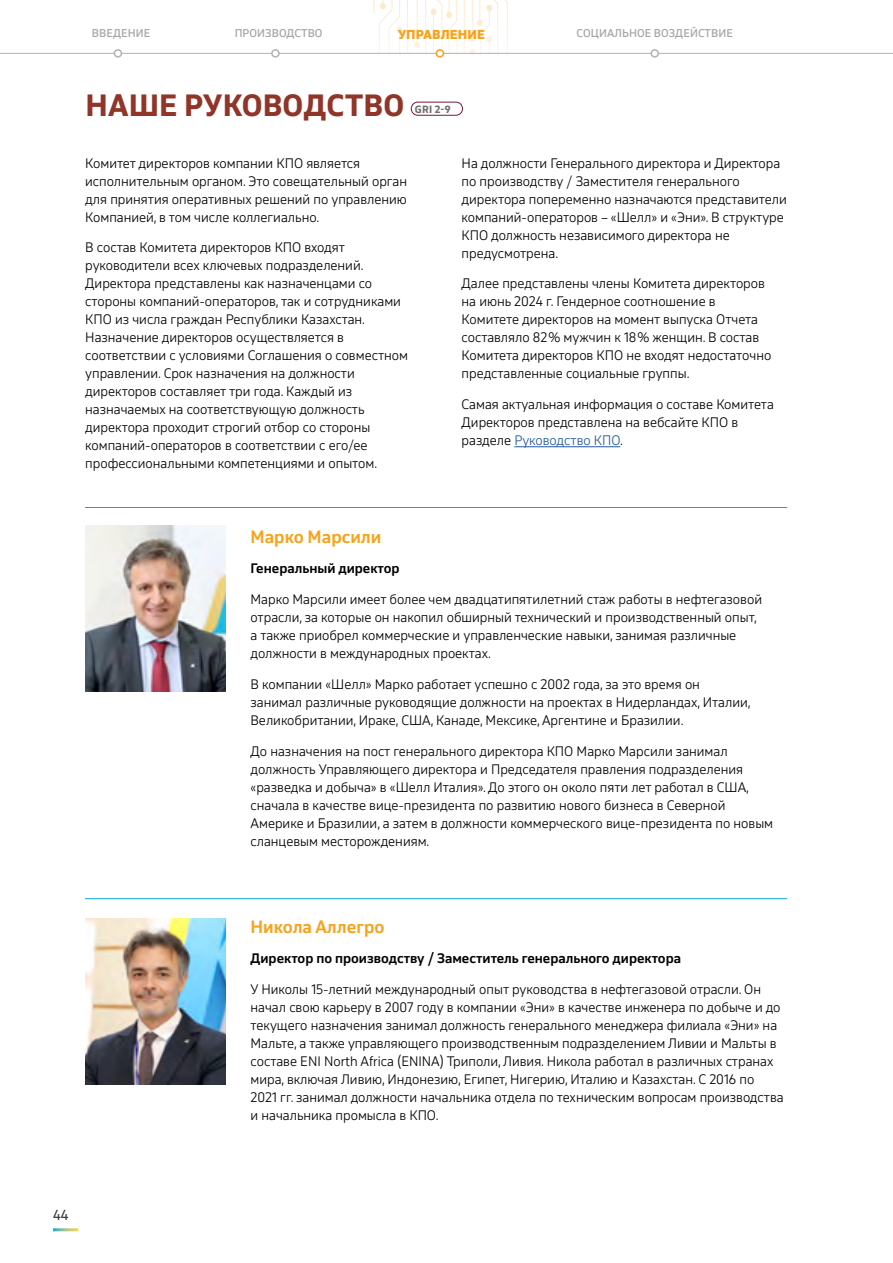
<style>
.page{position:relative;width:893px;height:1263px;background:#fff}
.page>*{position:absolute;margin:0;border:0;box-sizing:border-box;transform-origin:0 0}
.t1{font:800 28.5px "November LCG";letter-spacing:.005em;color:#903528}
.t2{font:700 16.5px "November LCG";color:#f7a31a}
.t3{font:13.5px "November LCG";color:#3a3a39}
.t4{font:300 12.75px/18px "November LCG";color:#000}
.t5{font:700 12.75px "November LCG";color:#000}
.t6{font:900 12px "November LCG";letter-spacing:.01em;color:#f7a31a}
.t7{font:500 10.5px "November LCG";letter-spacing:.01em;color:#a7a7a8}
.t8{font:800 9.75px "November LCG";color:#6e6e6e}
.s1{color:#22599b}
</style>
<div class="page">
<div style="left:411px;top:102px;width:52px;height:14px;border:1px solid #751835;border-radius:7px"></div>
<hr style="left:514px;top:446px;width:106px;height:1px;background:#22599b">
<img style="left:85px;top:526px;width:141px;height:166px">
<img style="left:85px;top:918px;width:141px;height:166px">
<hr style="left:85px;top:898px;width:702px;height:1px;background:#00a7e7">
<hr style="left:85px;top:507px;width:702px;height:1px;background:#00a7e7">
<hr style="left:0;top:53px;width:893px;height:1px;background:#b1b2b3">
<div style="left:114px;top:50px;width:7px;height:7px;background:#fff;border-radius:50%"></div>
<div style="left:114px;top:49px;width:8px;height:9px;border:2px solid #b1b2b3;border-radius:50%"></div>
<div style="left:272px;top:50px;width:7px;height:7px;background:#fff;border-radius:50%"></div>
<div style="left:271px;top:49px;width:9px;height:9px;border:2px solid #b1b2b3;border-radius:50%"></div>
<div style="left:651px;top:50px;width:7px;height:7px;background:#fff;border-radius:50%"></div>
<div style="left:650px;top:49px;width:9px;height:9px;border:2px solid #b1b2b3;border-radius:50%"></div>
<svg style="left:374px;top:0;width:135px;height:54px"></svg>
<div style="left:436px;top:50px;width:7px;height:7px;background:#fff;border-radius:50%"></div>
<div style="left:436px;top:49px;width:8px;height:9px;border:2px solid #f7a31a;border-radius:50%"></div>
<p class="t7" style="left:92px;top:25px;width:60px">ВВЕДЕНИЕ</p>
<p class="t7" style="left:235px;top:25px;width:89px">ПРОИЗВОДСТВО</p>
<p class="t6" style="left:398px;top:24px;width:88px">УПРАВЛЕНИЕ</p>
<p class="t7" style="left:577px;top:24px;width:158px">СОЦИАЛЬНОЕ ВОЗДЕЙСТВИЕ</p>
<h1 class="t1" style="left:85px;top:81px;width:320px">НАШЕ РУКОВОДСТВО</h1>
<p class="t8" style="left:415px;top:101px;width:37px">GRI 2-9</p>
<p class="t4" style="left:85px;top:154px;width:323px">Комитет директоров компании КПО является исполнительным органом. Это совещательный орган для принятия оперативных решений по управлению Компанией, в том числе коллегиально.</p>
<p class="t4" style="left:85px;top:238px;width:324px">В состав Комитета директоров КПО входят руководители всех ключевых подразделений.<br>Директора представлены как назначенцами со стороны компаний-операторов, так и сотрудниками КПО из числа граждан Республики Казахстан.<br>Назначение директоров осуществляется в соответствии с условиями Соглашения о совместном управлении. Срок назначения на должности директоров составляет три года. Каждый из назначаемых на соответствующую должность директора проходит строгий отбор со стороны компаний-операторов в соответствии с его/ее профессиональными компетенциями и опытом.</p>
<p class="t4" style="left:462px;top:154px;width:327px">На должности Генерального директора и Директора по производству / Заместителя генерального директора попеременно назначаются представители компаний-операторов – «Шелл» и «Эни». В структуре КПО должность независимого директора не предусмотрена.</p>
<p class="t4" style="left:462px;top:274px;width:311px">Далее представлены члены Комитета директоров на июнь 2024 г. Гендерное соотношение в Комитете директоров на момент выпуска Отчета составляло 82 % мужчин к 18 % женщин. В состав Комитета директоров КПО не входят недостаточно представленные социальные группы.</p>
<p class="t4" style="left:462px;top:395px;width:314px">Самая актуальная информация о составе Комитета<br>Директоров представлена на вебсайте КПО в разделе <span class="s1">Руководство КПО</span>.</p>
<p class="t2" style="left:251px;top:523px;width:132px">Марко Марсили</p>
<p class="t5" style="left:251px;top:558px;width:151px">Генеральный директор</p>
<p class="t4" style="left:251px;top:590px;width:513px">Марко Марсили имеет более чем двадцатипятилетний стаж работы в нефтегазовой отрасли, за которые он накопил обширный технический и производственный опыт, а также приобрел коммерческие и управленческие навыки, занимая различные должности в международных проектах.</p>
<p class="t4" style="left:251px;top:675px;width:501px">В компании «Шелл» Марко работает успешно с 2002 года, за это время он занимал различные руководящие должности на проектах в Нидерландах, Италии,<br>Великобритании, Ираке, США, Канаде, Мексике, Аргентине и Бразилии.</p>
<p class="t4" style="left:251px;top:741px;width:524px">До назначения на пост генерального директора КПО Марко Марсили занимал должность Управляющего директора и Председателя правления подразделения «разведка и добыча» в «Шелл Италия». До этого он около пяти лет работал в США, сначала в качестве вице-президента по развитию нового бизнеса в Северной Америке и Бразилии, а затем в должности коммерческого вице-президента по новым сланцевым месторождениям.</p>
<p class="t2" style="left:251px;top:913px;width:135px">Никола Аллегро</p>
<p class="t5" style="left:251px;top:948px;width:432px">Директор по производству / Заместитель генерального директора</p>
<p class="t4" style="left:251px;top:980px;width:535px">У Николы 15-летний международный опыт руководства в нефтегазовой отрасли. Он начал свою карьеру в 2007 году в компании «Эни» в качестве инженера по добыче и до текущего назначения занимал должность генерального менеджера филиала «Эни» на Мальте, а также управляющего производственным подразделением Ливии и Мальты в составе ENI North Africa (ENINA) Триполи, Ливия. Никола работал в различных странах мира, включая Ливию, Индонезию, Египет, Нигерию, Италию и Казахстан. С 2016 по 2021 гг. занимал должности начальника отдела по техническим вопросам производства и начальника промысла в КПО.</p>
<p class="t3" style="left:53px;top:1204px;width:17px">44</p>
</div>
